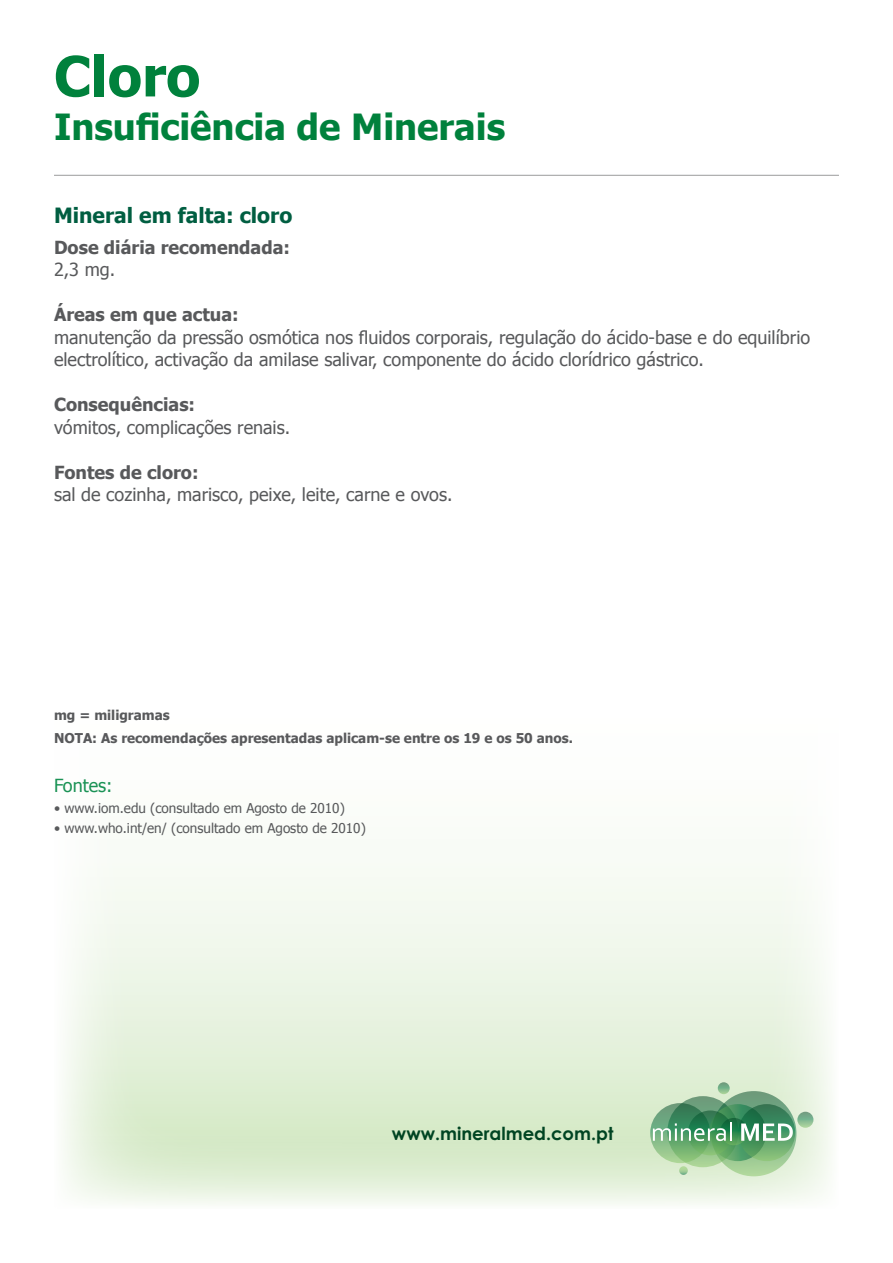
<style>
.page{position:relative;width:893px;height:1263px;background:#fff}
.page>*{position:absolute;margin:0;border:0;box-sizing:border-box;transform-origin:0 0}
.t1{font:700 55.5px "Tahoma";color:#00813c}
.t2{font:700 36px "Tahoma";color:#00813c}
.t3{font:700 21px "Tahoma";color:#005e41}
.t4{font:18px/22.5px "Tahoma";color:#58595b}
.t5{font:700 18px "Tahoma";color:#58595b}
.t6{font:700 18px "Century Gothic Std";color:#042}
.t7{font:18px "Tahoma";color:#1a9255}
.t8{font:13.5px "Tahoma";color:#58595b}
.t9{font:700 13.5px/22.5px "Tahoma";color:#58595b}
</style>
<div class="page">
<svg style="left:63px;top:868px;width:769px;height:336px"></svg>
<svg style="left:718px;top:1082px;width:12px;height:12px"></svg>
<svg style="left:679px;top:1166px;width:9px;height:9px"></svg>
<svg style="left:797px;top:1112px;width:16px;height:16px"></svg>
<svg style="left:711px;top:1091px;width:85px;height:85px;background:#8cb98c"></svg>
<svg style="left:667px;top:1096px;width:71px;height:71px"></svg>
<svg style="left:650px;top:1103px;width:60px;height:60px;background:#6da875"></svg>
<svg style="left:709px;top:1104px;width:57px;height:57px"></svg>
<svg style="left:738px;top:1104px;width:57px;height:57px;background:#4d9460"></svg>
<svg style="left:688px;top:1110px;width:45px;height:45px"></svg>
<svg style="left:720px;top:1118px;width:27px;height:27px"></svg>
<svg style="left:653px;top:1122px;width:79px;height:19px"></svg>
<svg style="left:741px;top:1123px;width:52px;height:18px"></svg>
<hr style="left:53px;top:174px;width:786px;height:2px;background:#000;opacity:.75">
<h1 class="t1" style="left:54px;top:41px;width:148px">Cloro</h1>
<h2 class="t2" style="left:54px;top:104px;width:453px">Insuficiência de Minerais</h2>
<p class="t3" style="left:54px;top:202px;width:240px">Mineral em falta: cloro</p>
<p class="t5" style="left:54px;top:236px;width:238px">Dose diária recomendada:</p>
<p class="t4" style="left:54px;top:258px;width:63px">2,3 mg.</p>
<p class="t5" style="left:54px;top:303px;width:186px">Áreas em que actua:</p>
<p class="t4" style="left:54px;top:326px;width:758px">manutenção da pressão osmótica nos fluidos corporais, regulação do ácido-base e do equilíbrio electrolítico, activação da amilase salivar, componente do ácido clorídrico gástrico.</p>
<p class="t5" style="left:54px;top:393px;width:143px">Consequências:</p>
<p class="t4" style="left:54px;top:416px;width:238px">vómitos, complicações renais.</p>
<p class="t5" style="left:54px;top:461px;width:146px">Fontes de cloro:</p>
<p class="t4" style="left:54px;top:483px;width:400px">sal de cozinha, marisco, peixe, leite, carne e ovos.</p>
<p class="t9" style="left:54px;top:704px;width:521px">mg = miligramas<br>NOTA: As recomendações apresentadas aplicam-se entre os 19 e os 50 anos.</p>
<p class="t7" style="left:54px;top:774px;width:60px">Fontes:</p>
<p class="t8" style="left:54px;top:799px;width:292px">• www.iom.edu (consultado em Agosto de 2010)</p>
<p class="t8" style="left:54px;top:820px;width:313px">• www.who.int/en/ (consultado em Agosto de 2010)</p>
<p class="t6" style="left:392px;top:1122px;width:223px">www.mineralmed.com.pt</p>
</div>
